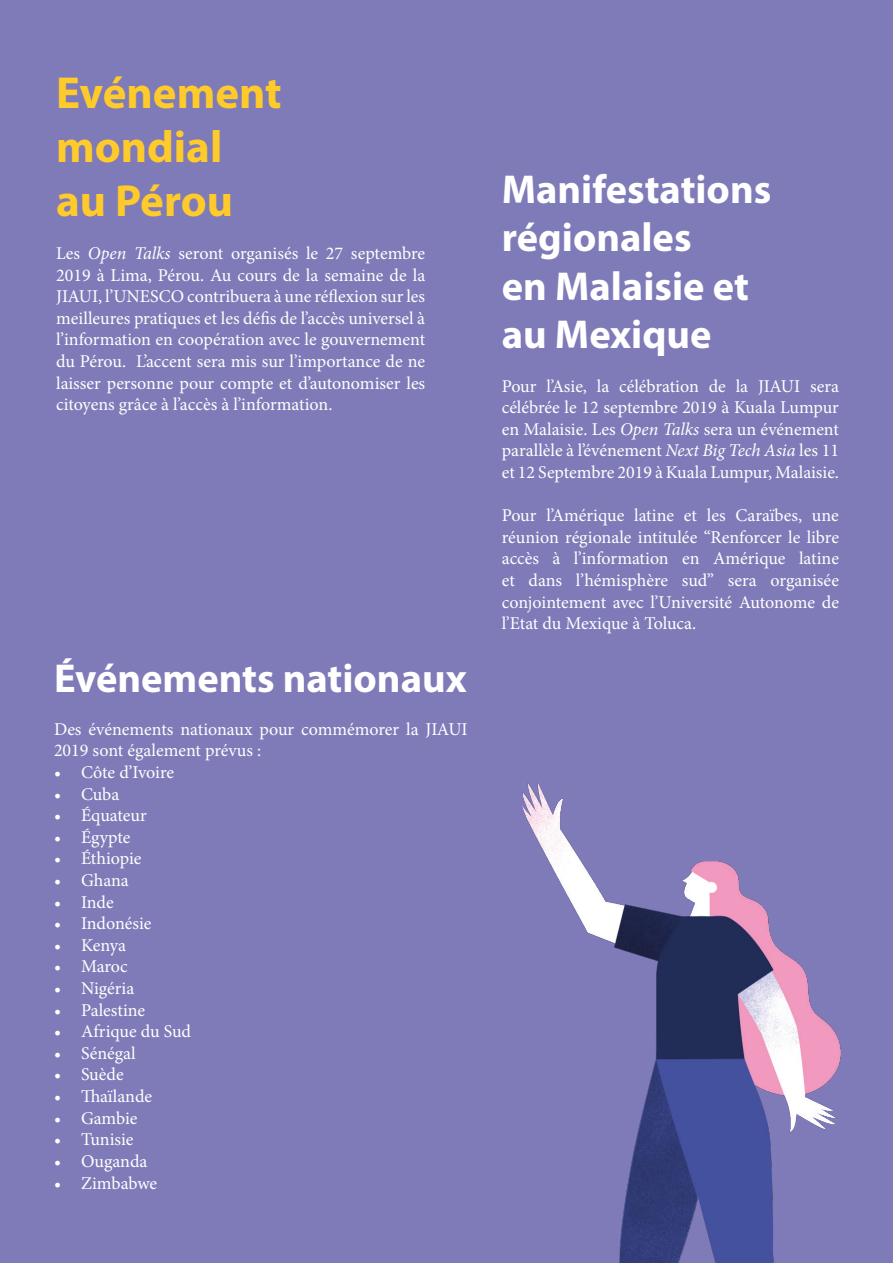
<style>
.page{position:relative;width:893px;height:1263px;background:#7f7bb8}
.page>*{position:absolute;margin:0;border:0;box-sizing:border-box;transform-origin:0 0}
.t1{font:700 45px/54px "Myriad Pro";color:#ffcb2a}
.t2{font:700 40.5px/48.6px "Myriad Pro";color:#fff}
.t3{font:18px/21.6px "Minion Pro";color:#fff;text-align:justify}
.s1{font-style:italic}
</style>
<div class="page">
<img style="left:522px;top:782px;width:319px;height:481px">
<h1 class="t1" style="left:56px;top:64px;width:227px">Evénement mondial au Pérou</h1>
<p class="t3" style="left:56px;top:243px;width:371px">Les <span class="s1">Open Talks</span> seront organisés le 27 septembre 2019 à Lima, Pérou. Au cours de la semaine de la JIAUI, l’UNESCO contribuera à une réflexion sur les meilleures pratiques et les défis de l’accès universel à l’information en coopération avec le gouvernement du Pérou. L’accent sera mis sur l’importance de ne laisser personne pour compte et d’autonomiser les citoyens grâce à l’accès à l’information.</p>
<h2 class="t2" style="left:54px;top:652px;width:414px">Événements nationaux</h2>
<p class="t3" style="left:54px;top:718px;width:415px">Des événements nationaux pour commémorer la JIAUI<br>2019 sont également prévus :</p>
<p class="t3" style="left:54px;top:761px;width:122px">• Côte d’Ivoire</p>
<p class="t3" style="left:54px;top:783px;width:67px">• Cuba</p>
<p class="t3" style="left:54px;top:805px;width:94px">• Équateur</p>
<p class="t3" style="left:54px;top:826px;width:78px">• Égypte</p>
<p class="t3" style="left:54px;top:848px;width:89px">• Éthiopie</p>
<p class="t3" style="left:54px;top:869px;width:76px">• Ghana</p>
<p class="t3" style="left:54px;top:891px;width:61px">• Inde</p>
<p class="t3" style="left:54px;top:913px;width:99px">• Indonésie</p>
<p class="t3" style="left:54px;top:934px;width:73px">• Kenya</p>
<p class="t3" style="left:54px;top:956px;width:75px">• Maroc</p>
<p class="t3" style="left:54px;top:977px;width:82px">• Nigéria</p>
<p class="t3" style="left:54px;top:999px;width:93px">• Palestine</p>
<p class="t3" style="left:54px;top:1021px;width:139px">• Afrique du Sud</p>
<p class="t3" style="left:54px;top:1042px;width:83px">• Sénégal</p>
<p class="t3" style="left:54px;top:1064px;width:71px">• Suède</p>
<p class="t3" style="left:54px;top:1085px;width:100px">• Thaïlande</p>
<p class="t3" style="left:54px;top:1107px;width:85px">• Gambie</p>
<p class="t3" style="left:54px;top:1129px;width:81px">• Tunisie</p>
<p class="t3" style="left:54px;top:1150px;width:95px">• Ouganda</p>
<p class="t3" style="left:54px;top:1172px;width:105px">• Zimbabwe</p>
<h2 class="t2" style="left:502px;top:163px;width:271px">Manifestations régionales<br>en Malaisie et au Mexique</h2>
<p class="t3" style="left:502px;top:375px;width:339px">Pour l’Asie, la célébration de la JIAUI sera célébrée le 12 septembre 2019 à Kuala Lumpur en Malaisie. Les <span class="s1">Open Talks</span> sera un événement parallèle à l’événement <span class="s1">Next Big Tech Asia</span> les 11 et 12 Septembre 2019 à Kuala Lumpur, Malaisie.</p>
<p class="t3" style="left:502px;top:505px;width:339px">Pour l’Amérique latine et les Caraïbes, une réunion régionale intitulée “Renforcer le libre accès à l’information en Amérique latine et dans l’hémisphère sud” sera organisée conjointement avec l’Université Autonome de l’Etat du Mexique à Toluca.</p>
</div>
